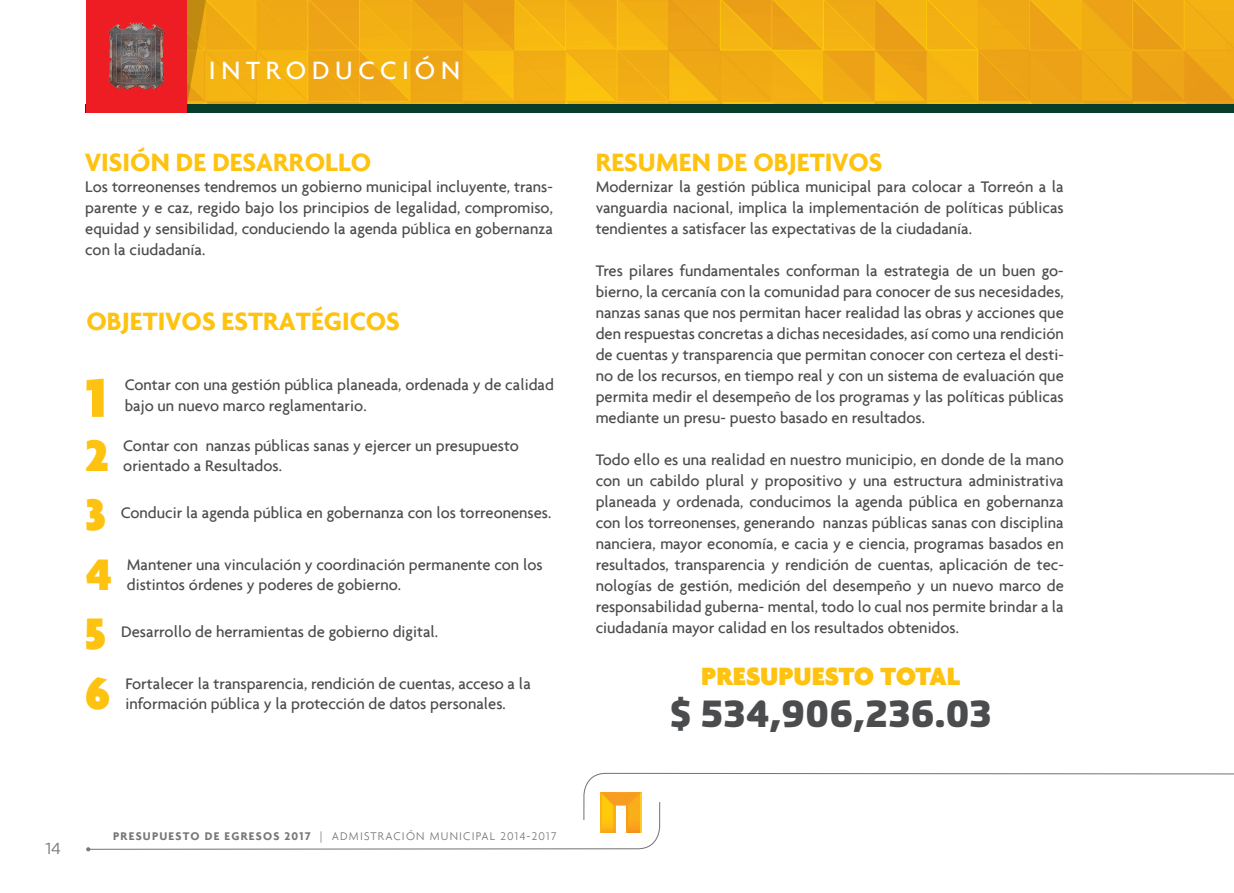
<style>
.page{position:relative;width:1234px;height:893px;background:#fff}
.page>*{position:absolute;margin:0;border:0;box-sizing:border-box;transform-origin:0 0}
.t1{font:900 58.8px "Agenda";color:#fec210}
.t2{font:900 47.55px "Agenda";color:#fec210}
.t3{font:900 39px "Flexo";color:#4b4c4d}
.t4{font:700 27px "Agenda";color:#fec210}
.t5{font:900 27px "Agenda";color:#fec210}
.t6{font:500 27px "Agenda";letter-spacing:.215em;color:#fff}
.t7{font:500 16.5px/21px "Agenda";color:#4b4c4d;text-align:justify}
.t8{font:16.5px "Flexo";color:#76787b}
.t9{font:300 12px "Agenda";letter-spacing:.1em;color:#76787b}
.s1{font-weight:700}
</style>
<div class="page">
<svg style="left:86px;top:773px;width:1147px;height:78px"></svg>
<img style="left:206px;top:0;width:1027px;height:104px">
<div style="left:85px;top:104px;width:1148px;height:9px;background:#073e2b"></div>
<svg style="left:187px;top:0;width:19px;height:104px;background:#d89b11"></svg>
<div style="left:86px;top:0;width:101px;height:113px;background:#ee1d23"></div>
<img style="left:108px;top:22px;width:57px;height:68px">
<p class="t6" style="left:209px;top:54px;width:253px">INTRODUCCIÓN</p>
<p class="t4" style="left:85px;top:146px;width:287px">VISIÓN DE DESARROLLO</p>
<p class="t7" style="left:85px;top:176px;width:469px">Los torreonenses tendremos un gobierno municipal incluyente, trans&shy;parente y e caz, regido bajo los principios de legalidad, compromiso, equidad y sensibilidad, conduciendo la agenda pública en gobernanza con la ciudadanía.</p>
<p class="t4" style="left:86px;top:305px;width:315px">OBJETIVOS ESTRATÉGICOS</p>
<p class="t1" style="left:86px;top:362px;width:22px">1</p>
<p class="t7" style="left:125px;top:373px;width:430px;line-height:21.6px">Contar con una gestión pública planeada, ordenada y de calidad bajo un nuevo marco reglamentario.</p>
<p class="t2" style="left:85px;top:426px;width:25px">2</p>
<p class="t7" style="left:123px;top:435px;width:397px;line-height:19.8px">Contar con nanzas públicas sanas y ejercer un presupuesto orientado a Resultados.</p>
<p class="t2" style="left:85px;top:486px;width:23px">3</p>
<p class="t7" style="left:121px;top:502px;width:432px">Conducir la agenda pública en gobernanza con los torreonenses.</p>
<p class="t2" style="left:86px;top:545px;width:27px">4</p>
<p class="t7" style="left:127px;top:554px;width:417px;line-height:19.8px">Mantener una vinculación y coordinación permanente con los distintos órdenes y poderes de gobierno.</p>
<p class="t2" style="left:85px;top:604px;width:23px">5</p>
<p class="t7" style="left:121px;top:621px;width:318px">Desarrollo de herramientas de gobierno digital.</p>
<p class="t2" style="left:85px;top:664px;width:27px">6</p>
<p class="t7" style="left:125px;top:673px;width:407px;line-height:19.8px">Fortalecer la transparencia, rendición de cuentas, acceso a la información pública y la protección de datos personales.</p>
<p class="t8" style="left:45px;top:838px;width:17px">14</p>
<p class="t9" style="left:113px;top:829px;width:444px"><span class="s1">PRESUPUESTO DE EGRESOS 2017</span> | ADMISTRACIÓN MUNICIPAL 2014-2017</p>
<p class="t4" style="left:595px;top:146px;width:288px">RESUMEN DE OBJETIVOS</p>
<p class="t7" style="left:595px;top:176px;width:469px">Modernizar la gestión pública municipal para colocar a Torreón a la vanguardia nacional, implica la implementación de políticas públicas tendientes a satisfacer las expectativas de la ciudadanía.</p>
<p class="t7" style="left:595px;top:260px;width:469px">Tres pilares fundamentales conforman la estrategia de un buen go&shy;bierno, la cercanía con la comunidad para conocer de sus necesidades, nanzas sanas que nos permitan hacer realidad las obras y acciones que den respuestas concretas a dichas necesidades, así como una rendición de cuentas y transparencia que permitan conocer con certeza el desti&shy;no de los recursos, en tiempo real y con un sistema de evaluación que permita medir el desempeño de los programas y las políticas públicas mediante un presu- puesto basado en resultados.</p>
<p class="t7" style="left:595px;top:449px;width:469px">Todo ello es una realidad en nuestro municipio, en donde de la mano con un cabildo plural y propositivo y una estructura administrativa planeada y ordenada, conducimos la agenda pública en gobernanza con los torreonenses, generando nanzas públicas sanas con disciplina nanciera, mayor economía, e cacia y e ciencia, programas basados en resultados, transparencia y rendición de cuentas, aplicación de tec&shy;nologías de gestión, medición del desempeño y un nuevo marco de responsabilidad guberna- mental, todo lo cual nos permite brindar a la ciudadanía mayor calidad en los resultados obtenidos.</p>
<p class="t5" style="left:701px;top:660px;width:260px">PRESUPUESTO TOTAL</p>
<p class="t3" style="left:670px;top:690px;width:322px">$ 534,906,236.03</p>
</div>
